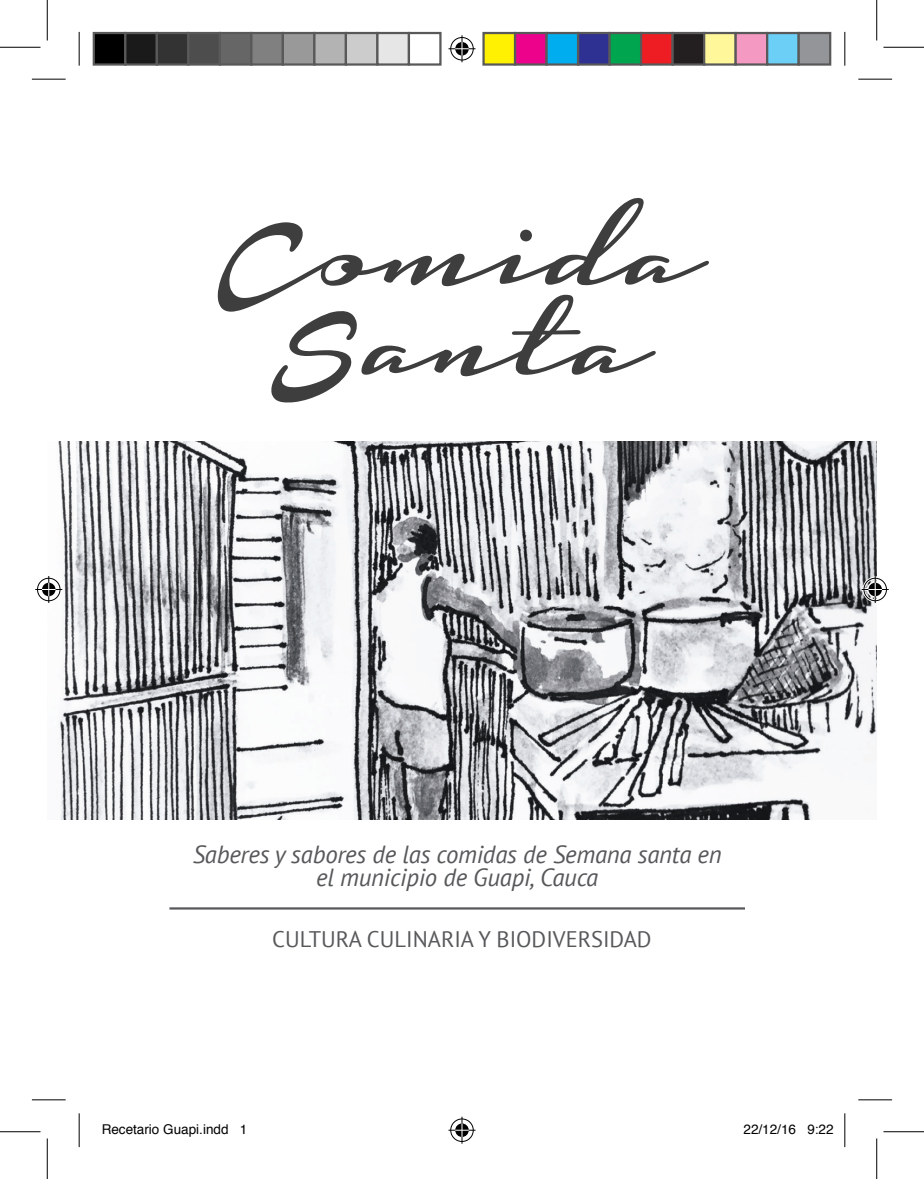
<style>
.page{position:relative;width:924px;height:1179px;background:#fff}
.page>*{position:absolute;margin:0;border:0;box-sizing:border-box;transform-origin:0 0}
.t1{font:130.28px "Housegrind Personal Use Only";color:#3e3e3f}
.t2{font:italic 24.75px/22.5px "PT Sans";letter-spacing:-.01em;color:#57585a;text-align:center}
.t3{font:22.5px "PT Sans";color:#57585a}
.t4{font:13.5px "Helvetica";color:#000}
</style>
<div class="page">
<hr style="left:169px;top:907px;width:576px;height:2px;background:#57585a">
<img style="left:58px;top:441px;width:818px;height:378px">
<hr style="left:32px;top:79px;width:34px;height:1px;background:#000">
<hr style="left:858px;top:79px;width:34px;height:1px;background:#000">
<hr style="left:32px;top:1099px;width:34px;height:1px;background:#000">
<hr style="left:858px;top:1099px;width:34px;height:1px;background:#000">
<hr style="left:79px;top:32px;width:1px;height:34px;background:#000">
<hr style="left:79px;top:1113px;width:1px;height:34px;background:#000">
<hr style="left:844px;top:32px;width:1px;height:34px;background:#000">
<hr style="left:844px;top:1113px;width:1px;height:34px;background:#000">
<hr style="left:0;top:47px;width:40px;height:1px;background:#000">
<hr style="left:883px;top:47px;width:41px;height:1px;background:#000">
<hr style="left:0;top:1131px;width:40px;height:1px;background:#000">
<hr style="left:883px;top:1131px;width:41px;height:1px;background:#000">
<hr style="left:47px;top:0;width:1px;height:41px;background:#000">
<hr style="left:47px;top:1138px;width:1px;height:41px;background:#000">
<hr style="left:876px;top:0;width:1px;height:41px;background:#000">
<hr style="left:876px;top:1138px;width:1px;height:41px;background:#000">
<svg style="left:448px;top:35px;width:27px;height:27px"></svg>
<svg style="left:448px;top:1116px;width:27px;height:27px"></svg>
<svg style="left:35px;top:576px;width:27px;height:27px"></svg>
<svg style="left:861px;top:576px;width:27px;height:27px"></svg>
<div style="left:94px;top:33px;width:31px;height:32px;background:#000"></div>
<div style="left:93px;top:32px;width:33px;height:34px;border:2px solid #595959"></div>
<div style="left:125px;top:33px;width:32px;height:32px;background:#1a1a1a"></div>
<div style="left:124px;top:32px;width:34px;height:34px;border:2px solid #595959"></div>
<div style="left:157px;top:33px;width:31px;height:32px;background:#333"></div>
<div style="left:156px;top:32px;width:33px;height:34px;border:2px solid #595959"></div>
<div style="left:188px;top:33px;width:32px;height:32px;background:#4d4d4d"></div>
<div style="left:187px;top:32px;width:34px;height:34px;border:2px solid #595959"></div>
<div style="left:220px;top:33px;width:31px;height:32px;background:#666"></div>
<div style="left:219px;top:32px;width:33px;height:34px;border:2px solid #595959"></div>
<div style="left:251px;top:33px;width:32px;height:32px;background:#808080"></div>
<div style="left:250px;top:32px;width:34px;height:34px;border:2px solid #595959"></div>
<div style="left:283px;top:33px;width:31px;height:32px;background:#999"></div>
<div style="left:282px;top:32px;width:33px;height:34px;border:2px solid #595959"></div>
<div style="left:314px;top:33px;width:32px;height:32px;background:#b3b3b3"></div>
<div style="left:313px;top:32px;width:34px;height:34px;border:2px solid #595959"></div>
<div style="left:346px;top:33px;width:31px;height:32px;background:#ccc"></div>
<div style="left:345px;top:32px;width:33px;height:34px;border:2px solid #595959"></div>
<div style="left:377px;top:33px;width:32px;height:32px;background:#e6e6e6"></div>
<div style="left:376px;top:32px;width:34px;height:34px;border:2px solid #595959"></div>
<div style="left:408px;top:32px;width:33px;height:34px;border:2px solid #595959"></div>
<div style="left:483px;top:33px;width:32px;height:32px;background:#fff101"></div>
<div style="left:482px;top:32px;width:34px;height:34px;border:2px solid #595959"></div>
<div style="left:515px;top:33px;width:31px;height:32px;background:#ed028c"></div>
<div style="left:514px;top:32px;width:33px;height:34px;border:2px solid #595959"></div>
<div style="left:546px;top:33px;width:32px;height:32px;background:#00aeef"></div>
<div style="left:545px;top:32px;width:34px;height:34px;border:2px solid #595959"></div>
<div style="left:578px;top:33px;width:31px;height:32px;background:#2e3092"></div>
<div style="left:577px;top:32px;width:33px;height:34px;border:2px solid #595959"></div>
<div style="left:609px;top:33px;width:32px;height:32px;background:#00a54f"></div>
<div style="left:608px;top:32px;width:34px;height:34px;border:2px solid #595959"></div>
<div style="left:641px;top:33px;width:31px;height:32px;background:#ee1d23"></div>
<div style="left:640px;top:32px;width:33px;height:34px;border:2px solid #595959"></div>
<div style="left:672px;top:33px;width:32px;height:32px;background:#231f20"></div>
<div style="left:671px;top:32px;width:34px;height:34px;border:2px solid #595959"></div>
<div style="left:704px;top:33px;width:31px;height:32px;background:#fff79a"></div>
<div style="left:703px;top:32px;width:33px;height:34px;border:2px solid #595959"></div>
<div style="left:735px;top:33px;width:32px;height:32px;background:#f499c2"></div>
<div style="left:734px;top:32px;width:34px;height:34px;border:2px solid #595959"></div>
<div style="left:767px;top:33px;width:31px;height:32px;background:#6bcff6"></div>
<div style="left:766px;top:32px;width:33px;height:34px;border:2px solid #595959"></div>
<div style="left:798px;top:33px;width:32px;height:32px;background:#939598"></div>
<div style="left:797px;top:32px;width:34px;height:34px;border:2px solid #595959"></div>
<h1 class="t1" style="left:217px;top:181px;width:491px">Comida</h1>
<h1 class="t1" style="left:270px;top:271px;width:385px">Santa</h1>
<p class="t2" style="left:193px;top:843px;width:530px">Saberes y sabores de las comidas de Semana santa en el municipio de Guapi, Cauca</p>
<p class="t3" style="left:272px;top:925px;width:381px">CULTURA CULINARIA Y BIODIVERSIDAD</p>
<p class="t4" style="left:102px;top:1118px;width:147px">Recetario Guapi.indd 1</p>
<p class="t4" style="left:743px;top:1118px;width:92px">22/12/16 9:22</p>
</div>
